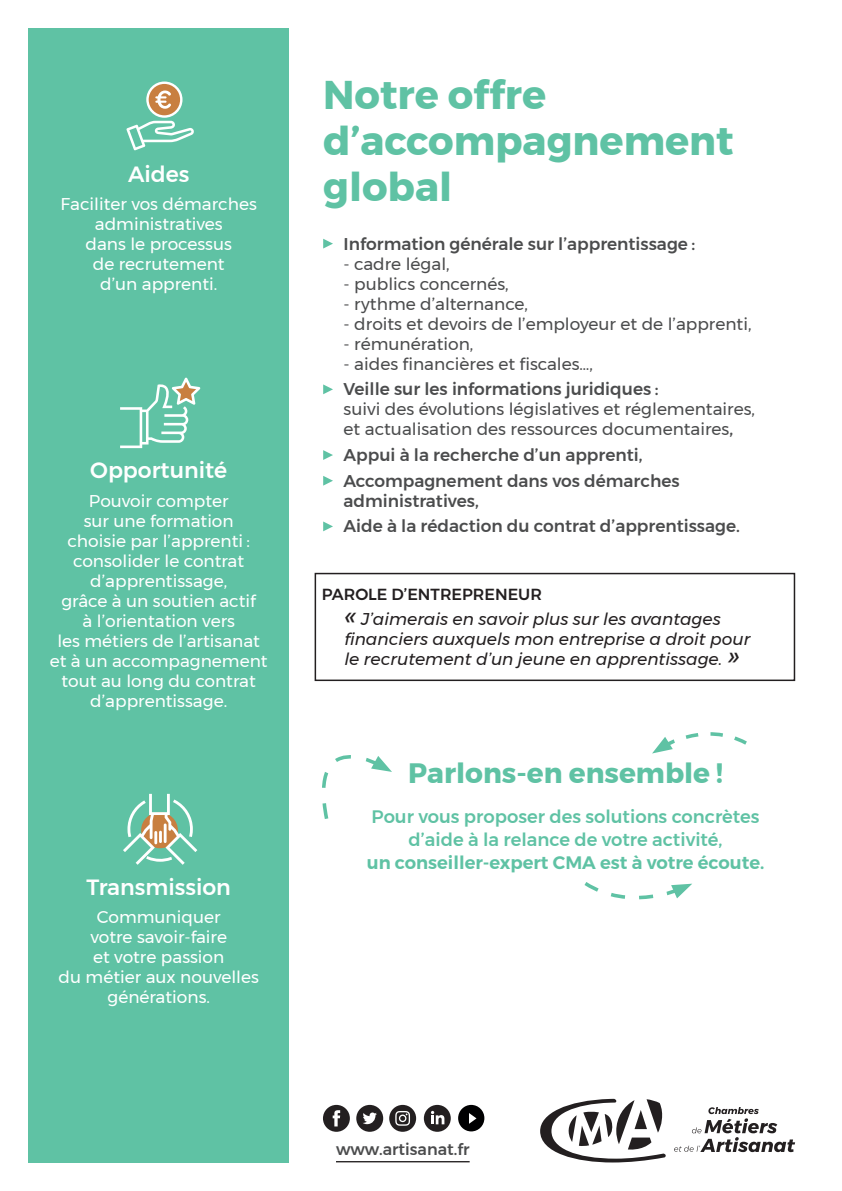
<style>
.page{position:relative;width:842px;height:1191px;background:#fff}
.page>*{position:absolute;margin:0;border:0;box-sizing:border-box;transform-origin:0 0}
.Titre_Vert_V{font:700 40px/46px "Montserrat";color:#5fc2a4}
.Parlons{font:700 28px "Montserrat";color:#5fc2a4}
.Titre_Colonne{font:500 22px "Montserrat";color:#fff}
.Body_parlons{font:500 18px/23px "Montserrat";color:#5fc2a4;text-align:center}
.Body_Colonne{font:17px/20px "Montserrat";color:#fff;text-align:center}
.Titre_Puce{font:500 17px/20px "Montserrat";color:#4b4c4d}
.Body_Puce{font:17px "Montserrat";color:#4b4c4d}
.Titre_Puce-2{font:17px/20px "Montserrat";color:#4b4c4d}
.Body_Encadré{font:italic 17px/20px "Montserrat";color:#231f20}
.Titre_encadré{font:500 16px "Montserrat";color:#231f20}
.t1{font:500 16px "Montserrat";color:#4b4c4d}
.s1{font-weight:500}
.s2{font-size:28px}
.s3{font-weight:600}
</style>
<div class="page">
<div style="left:28px;top:28px;width:261px;height:1134px;background:#5fc2a4"></div>
<svg style="left:126px;top:81px;width:68px;height:69px"></svg>
<svg style="left:120px;top:377px;width:80px;height:71px"></svg>
<svg style="left:123px;top:794px;width:74px;height:70px"></svg>
<svg style="left:323px;top:239px;width:10px;height:9px"></svg>
<svg style="left:323px;top:384px;width:10px;height:10px"></svg>
<svg style="left:323px;top:450px;width:10px;height:10px"></svg>
<svg style="left:323px;top:476px;width:10px;height:9px"></svg>
<svg style="left:323px;top:521px;width:10px;height:10px"></svg>
<div style="left:315px;top:573px;width:480px;height:108px;border:2px solid #231f20"></div>
<svg style="left:652px;top:732px;width:95px;height:21px"></svg>
<svg style="left:322px;top:755px;width:70px;height:64px"></svg>
<svg style="left:584px;top:882px;width:108px;height:18px"></svg>
<svg style="left:674px;top:1107px;width:121px;height:45px"></svg>
<svg style="left:540px;top:1098px;width:126px;height:64px"></svg>
<hr style="left:336px;top:1161px;width:134px;height:1px;background:#231f20">
<div style="left:356px;top:1104px;width:27px;height:27px;background:#231f20;border-radius:13px"></div>
<svg style="left:363px;top:1112px;width:14px;height:12px"></svg>
<div style="left:323px;top:1104px;width:27px;height:27px;background:#231f20;border-radius:13px"></div>
<svg style="left:333px;top:1110px;width:7px;height:16px"></svg>
<div style="left:389px;top:1104px;width:27px;height:27px;background:#231f20;border-radius:13px"></div>
<svg style="left:395px;top:1111px;width:15px;height:14px"></svg>
<div style="left:424px;top:1104px;width:27px;height:27px;background:#231f20;border-radius:13px"></div>
<svg style="left:431px;top:1110px;width:13px;height:14px"></svg>
<svg style="left:458px;top:1104px;width:26px;height:27px"></svg>
<p class="Titre_Colonne" style="left:128px;top:157px;width:63px">Aides</p>
<p class="Body_Colonne" style="left:61px;top:194px;width:198px">Faciliter vos démarches administratives<br>dans le processus<br>de recrutement<br>d’un apprenti.</p>
<p class="Titre_Colonne" style="left:90px;top:453px;width:139px">Opportunité</p>
<p class="Body_Colonne" style="left:50px;top:490px;width:219px">Pouvoir compter<br>sur une formation<br>choisie par l’apprenti : consolider le contrat d’apprentissage,<br>grâce à un soutien actif<br>à l’orientation vers<br>les métiers de l’artisanat et à un accompagnement tout au long du contrat d’apprentissage.</p>
<p class="Titre_Colonne" style="left:87px;top:869px;width:146px">Transmission</p>
<p class="Body_Colonne" style="left:59px;top:907px;width:202px">Communiquer<br>votre savoir-faire<br>et votre passion<br>du métier aux nouvelles générations.</p>
<p class="Titre_Vert_V" style="left:323px;top:72px;width:412px">Notre offre d’accompagnement global</p>
<p class="Titre_Puce" style="left:344px;top:233px;width:353px">Information générale sur l’apprentissage :</p>
<p class="Body_Puce" style="left:344px;top:250px;width:108px">- cadre légal,</p>
<p class="Body_Puce" style="left:344px;top:270px;width:167px">- publics concernés,</p>
<p class="Body_Puce" style="left:344px;top:290px;width:186px">- rythme d’alternance,</p>
<p class="Body_Puce" style="left:344px;top:310px;width:409px">- droits et devoirs de l’employeur et de l’apprenti,</p>
<p class="Body_Puce" style="left:344px;top:330px;width:131px">- rémunération,</p>
<p class="Body_Puce" style="left:344px;top:350px;width:251px">- aides financières et fiscales…,</p>
<p class="Titre_Puce-2" style="left:344px;top:379px;width:413px"><span class="s1">Veille sur les informations juridiques :<br></span>suivi des évolutions législatives et réglementaires, et actualisation des ressources documentaires<span class="s1">,</span></p>
<p class="Titre_Puce" style="left:344px;top:445px;width:300px">Appui à la recherche d’un apprenti,</p>
<p class="Titre_Puce" style="left:344px;top:470px;width:338px">Accompagnement dans vos démarches administratives,</p>
<p class="Titre_Puce" style="left:344px;top:516px;width:398px">Aide à la rédaction du contrat d’apprentissage.</p>
<p class="Titre_encadré" style="left:322px;top:581px;width:222px">PAROLE D’ENTREPRENEUR</p>
<p class="Body_Encadré" style="left:344px;top:609px;width:407px"><span class="s2">«</span> J’aimerais en savoir plus sur les avantages financiers auxquels mon entreprise a droit pour le recrutement d’un jeune en apprentissage. <span class="s2">»</span></p>
<p class="Parlons" style="left:408px;top:750px;width:316px">Parlons-en ensemble !</p>
<p class="Body_parlons" style="left:367px;top:805px;width:399px">Pour vous proposer des solutions concrètes d’aide à la relance de votre activité,<br><span class="s3">un conseiller-expert CMA est à votre écoute.</span></p>
<p class="t1" style="left:336px;top:1136px;width:135px">www.artisanat.fr</p>
</div>
